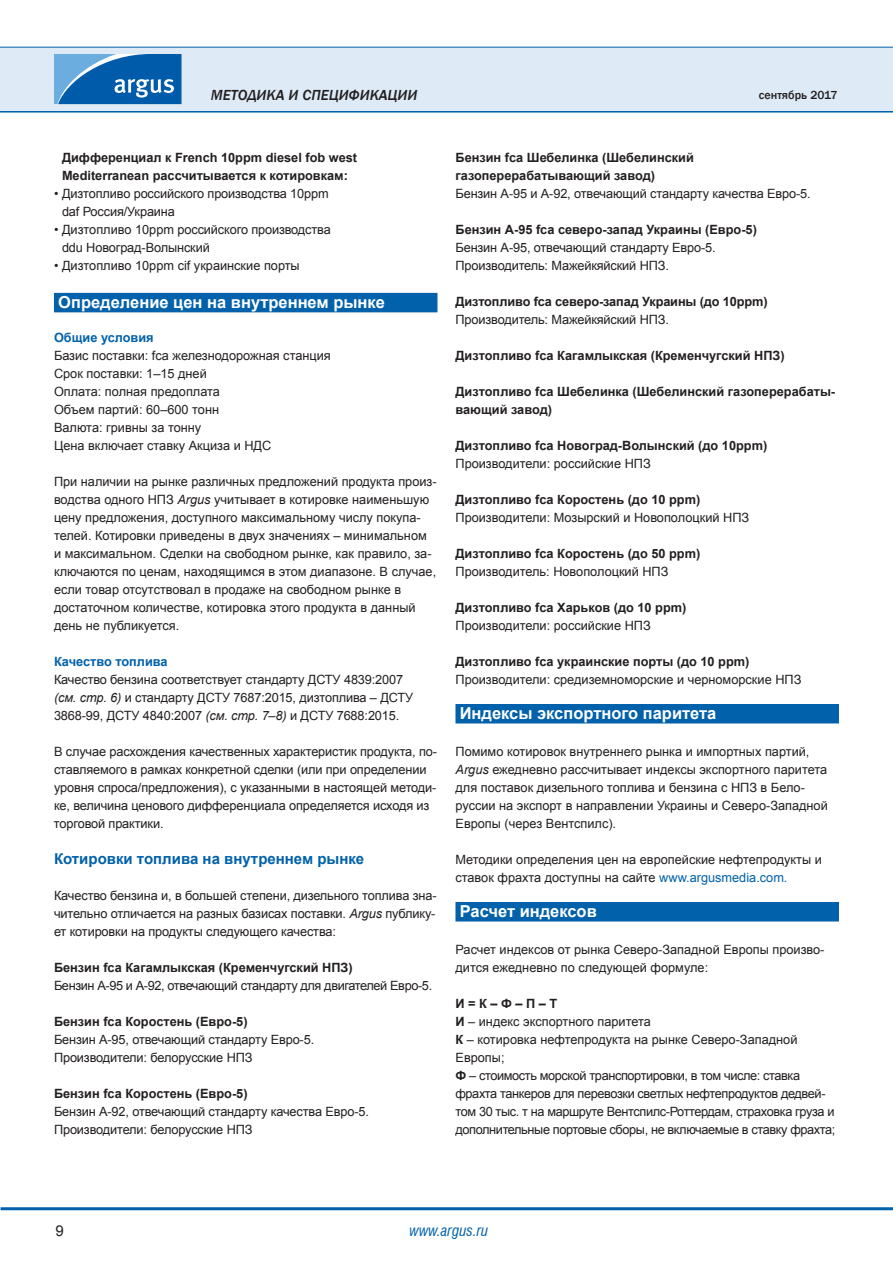
<style>
.page{position:relative;width:893px;height:1263px;background:#fff}
.page>*{position:absolute;margin:0;border:0;box-sizing:border-box;transform-origin:0 0}
.t1{font:700 16.5px "Arial";color:#fff}
.t2{font:700 15px "Arial";color:#0161aa}
.t3{font:italic 500 15px "Franklin Gothic";color:#231f20}
.t4{font:italic condensed 15px "Swiss 721 BT";color:#0161aa}
.t5{font:15px "Arial";color:#231f20}
.t6{font:12.75px/18px "Arial";letter-spacing:-.01em;color:#231f20}
.t7{font:700 12.75px/18px "Arial";color:#231f20}
.t8{font:12.75px/18px "Arial";letter-spacing:-.03em;color:#231f20}
.t9{font:700 12.75px "Arial";color:#0161aa}
.t10{font:500 12px "Franklin Gothic";color:#231f20}
.s1{font-style:italic}
.s2{color:#0161aa}
.s3{font-weight:700}
</style>
<div class="page">
<hr style="left:0;top:110px;width:893px;height:3px;background:#0161aa">
<div style="left:0;top:47px;width:893px;height:64px;background:#deebf7"></div>
<hr style="left:0;top:47px;width:893px;height:1px;background:#0161aa">
<hr style="left:1px;top:1207px;width:892px;height:3px;background:#0161aa">
<svg style="left:54px;top:54px;width:128px;height:50px;background:#307dbd"></svg>
<div style="left:54px;top:293px;width:383px;height:19px;background:#0161aa"></div>
<div style="left:455px;top:704px;width:384px;height:19px;background:#0161aa"></div>
<div style="left:455px;top:902px;width:384px;height:19px;background:#0161aa"></div>
<p class="t3" style="left:211px;top:86px;width:208px">Методика и спецификации</p>
<p class="t10" style="left:759px;top:88px;width:80px">сентябрь 2017</p>
<p class="t7" style="left:62px;top:149px;width:297px">Дифференциал к French 10ppm diesel fob west<br>Mediterranean рассчитывается к котировкам:</p>
<p class="t6" style="left:62px;top:185px;width:268px;text-indent:-8px">• Дизтопливо российского производства 10ppm daf Россия/Украина</p>
<p class="t6" style="left:62px;top:221px;width:270px;text-indent:-8px">• Дизтопливо 10ppm российского производства ddu Новоград-Волынский</p>
<p class="t6" style="left:54px;top:257px;width:247px">• Дизтопливо 10ppm cif украинские порты</p>
<p class="t1" style="left:58px;top:291px;width:328px">Определение цен на внутреннем рынке</p>
<p class="t9" style="left:54px;top:329px;width:101px">Общие условия</p>
<p class="t6" style="left:54px;top:347px;width:278px">Базис поставки: fca железнодорожная станция<br>Срок поставки: 1–15 дней<br>Оплата: полная предоплата<br>Объем партий: 60–600 тонн<br>Валюта: гривны за тонну<br>Цена включает ставку Акциза и НДС</p>
<p class="t6" style="left:54px;top:473px;width:384px">При наличии на рынке различных предложений продукта произ&shy;водства одного НПЗ <span class="s1">Argus</span> учитывает в котировке наименьшую цену предложения, доступного максимальному числу покупа&shy;телей. Котировки приведены в двух значениях – минимальном и максимальном. Сделки на свободном рынке, как правило, за&shy;ключаются по ценам, находящимся в этом диапазоне. В случае, если товар отсутствовал в продаже на свободном рынке в достаточном количестве, котировка этого продукта в данный день не публикуется.</p>
<p class="t9" style="left:54px;top:653px;width:115px">Качество топлива</p>
<p class="t6" style="left:54px;top:671px;width:361px">Качество бензина соответствует стандарту ДСТУ 4839:2007 <span class="s1">(см. стр. 6)</span> и стандарту ДСТУ 7687:2015, дизтоплива – ДСТУ<br>3868-99, ДСТУ 4840:2007 <span class="s1">(см. стр. 7–8)</span> и ДСТУ 7688:2015.</p>
<p class="t6" style="left:54px;top:743px;width:384px">В случае расхождения качественных характеристик продукта, по&shy;ставляемого в рамках конкретной сделки (или при определении уровня спроса/предложения), с указанными в настоящей методи&shy;ке, величина ценового дифференциала определяется исходя из торговой практики.</p>
<p class="t2" style="left:54px;top:849px;width:312px">Котировки топлива на внутреннем рынке</p>
<p class="t6" style="left:54px;top:887px;width:384px;text-align:justify">Качество бензина и, в большей степени, дизельного топлива зна&shy;чительно отличается на разных базисах поставки. <span class="s1">Argus</span> публику&shy;ет котировки на продукты следующего качества:</p>
<p class="t7" style="left:54px;top:959px;width:300px">Бензин fca Кагамлыкская (Кременчугский НПЗ)</p>
<p class="t8" style="left:54px;top:977px;width:380px">Бензин А-95 и А-92, отвечающий стандарту для двигателей Евро-5.</p>
<p class="t7" style="left:54px;top:1013px;width:195px">Бензин fca Коростень (Евро-5)</p>
<p class="t6" style="left:54px;top:1031px;width:262px">Бензин А-95, отвечающий стандарту Евро-5.<br>Производители: белорусские НПЗ</p>
<p class="t7" style="left:54px;top:1085px;width:195px">Бензин fca Коростень (Евро-5)</p>
<p class="t6" style="left:54px;top:1103px;width:316px">Бензин А-92, отвечающий стандарту качества Евро-5.<br>Производители: белорусские НПЗ</p>
<p class="t7" style="left:455px;top:149px;width:240px">Бензин fca Шебелинка (Шебелинский газоперерабатывающий завод)</p>
<p class="t6" style="left:455px;top:185px;width:357px">Бензин А-95 и А-92, отвечающий стандарту качества Евро-5.</p>
<p class="t7" style="left:455px;top:221px;width:303px">Бензин А-95 fca северо-запад Украины (Евро-5)</p>
<p class="t6" style="left:455px;top:239px;width:262px">Бензин А-95, отвечающий стандарту Евро-5.<br>Производитель: Мажейкяйский НПЗ.</p>
<p class="t7" style="left:455px;top:293px;width:314px">Дизтопливо fca северо-запад Украины (до 10ppm)</p>
<p class="t6" style="left:455px;top:311px;width:215px">Производитель: Мажейкяйский НПЗ.</p>
<p class="t7" style="left:455px;top:347px;width:331px">Дизтопливо fca Кагамлыкская (Кременчугский НПЗ)</p>
<p class="t7" style="left:455px;top:383px;width:381px">Дизтопливо fca Шебелинка (Шебелинский газоперерабаты&shy;вающий завод)</p>
<p class="t7" style="left:455px;top:437px;width:313px">Дизтопливо fca Новоград-Волынский (до 10ppm)</p>
<p class="t6" style="left:455px;top:455px;width:197px">Производители: российские НПЗ</p>
<p class="t7" style="left:455px;top:491px;width:246px">Дизтопливо fca Коростень (до 10 ppm)</p>
<p class="t6" style="left:455px;top:509px;width:295px">Производители: Мозырский и Новополоцкий НПЗ</p>
<p class="t7" style="left:455px;top:545px;width:246px">Дизтопливо fca Коростень (до 50 ppm)</p>
<p class="t6" style="left:455px;top:563px;width:215px">Производитель: Новополоцкий НПЗ</p>
<p class="t7" style="left:455px;top:599px;width:232px">Дизтопливо fca Харьков (до 10 ppm)</p>
<p class="t6" style="left:455px;top:617px;width:197px">Производители: российские НПЗ</p>
<p class="t7" style="left:455px;top:653px;width:295px">Дизтопливо fca украинские порты (до 10 ppm)</p>
<p class="t6" style="left:455px;top:671px;width:347px">Производители: cредиземноморские и черноморские НПЗ</p>
<p class="t1" style="left:460px;top:702px;width:258px">Индексы экспортного паритета</p>
<p class="t6" style="left:455px;top:743px;width:374px">Помимо котировок внутреннего рынка и импортных партий, <span class="s1">Argus</span> ежедневно рассчитывает индексы экспортного паритета для поставок дизельного топлива и бензина с НПЗ в Бело&shy;руссии на экспорт в направлении Украины и Северо-Западной Европы (через Вентспилс).</p>
<p class="t6" style="left:455px;top:851px;width:368px">Методики определения цен на европейские нефтепродукты и ставок фрахта доступны на сайте <span class="s2">www.argusmedia.com.</span></p>
<p class="t1" style="left:460px;top:900px;width:139px">Расчет индексов</p>
<p class="t6" style="left:455px;top:941px;width:370px">Расчет индексов от рынка Северо-Западной Европы произво&shy;дится ежедневно по следующей формуле:</p>
<p class="t8" style="left:455px;top:995px;width:381px"><span class="s3">И = К – Ф – П – Т<br>И</span> – индекс экспортного паритета<br><span class="s3">К</span> – котировка нефтепродукта на рынке Северо-Западной Европы;<br><span class="s3">Ф</span> – стоимость морской транспортировки, в том числе: ставка фрахта танкеров для перевозки светлых нефтепродуктов дедвей&shy;том 30 тыс. т на маршруте Вентспилс-Роттердам, страховка груза и дополнительные портовые сборы, не включаемые в ставку фрахта;</p>
<p class="t5" style="left:55px;top:1220px;width:10px">9</p>
<p class="t4" style="left:410px;top:1221px;width:80px">www.argus.ru</p>
</div>
